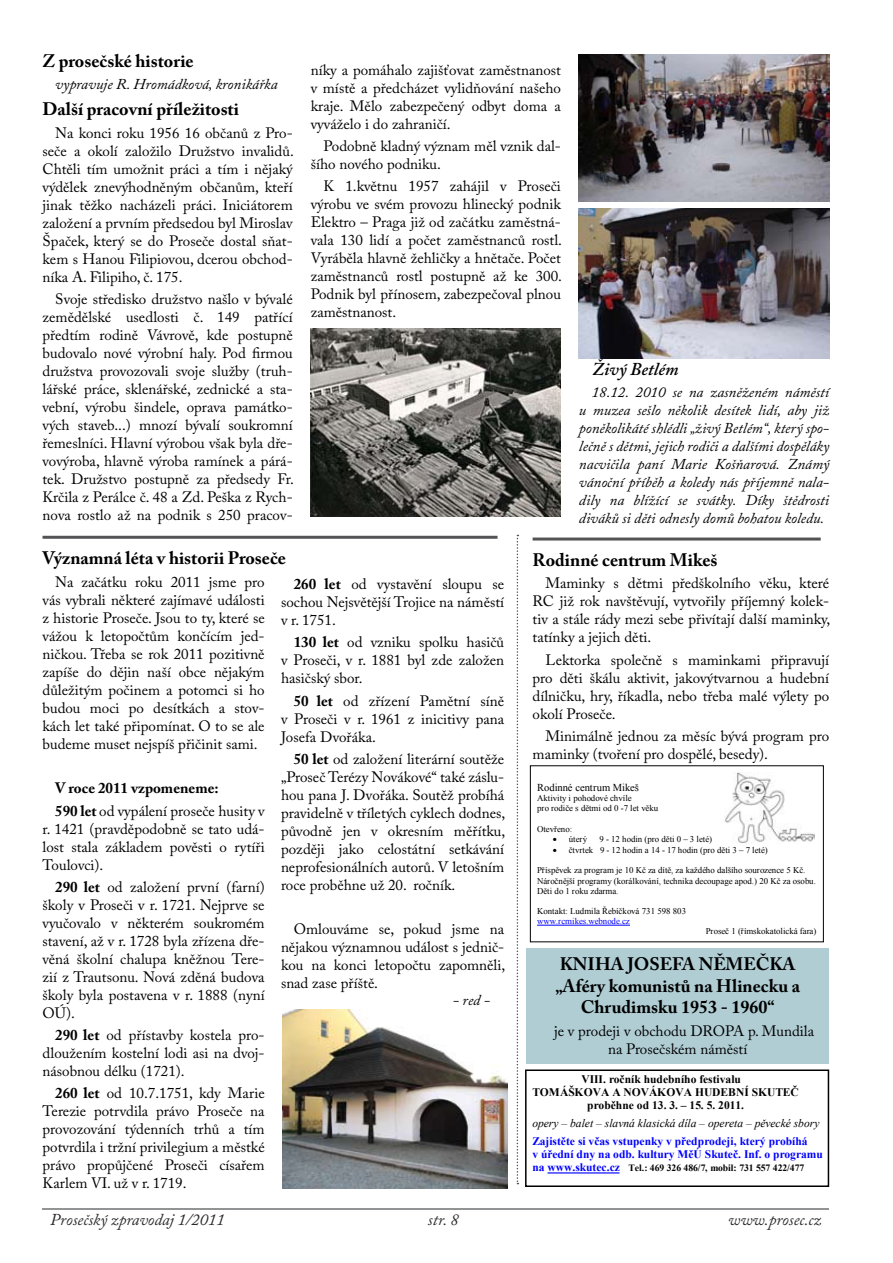
<style>
.page{position:relative;width:893px;height:1263px;background:#fff}
.page>*{position:absolute;margin:0;border:0;box-sizing:border-box;transform-origin:0 0}
.t1{font:700 18px/21.6px "Adobe Caslon Pro";color:#000;text-align:center}
.t2{font:italic 600 18px "Adobe Caslon Pro";color:#000}
.t3{font:italic 16.5px "Adobe Caslon Pro";color:#28282a}
.t4{font:15px/18px "Adobe Caslon Pro";color:#000;text-align:justify}
.t5{font:italic 15px/18px "Adobe Caslon Pro";color:#000;text-align:justify}
.t6{font:700 15px/22.2px "Adobe Caslon Pro";color:#000}
.t7{font:700 11.55px/13.2px "Times New Roman";color:#00f}
.t8{font:700 11.55px "Times New Roman";color:#000}
.t9{font:italic 11.55px "Times New Roman";color:#000}
.t10{font:10.5px "Times New Roman";color:#000}
.t11{font:700 9.75px "Times New Roman";color:#000}
.t12{font:8.85px/10.2px "Times New Roman";color:#000}
.t13{font:8.85px "Times New Roman";letter-spacing:-.005em;color:#00f}
.s1{font-weight:400}
.s2{font-weight:700}
.s3{font-size:11.55px;color:#00f}
</style>
<div class="page">
<hr style="left:43px;top:1208px;width:786px;height:1px;background:#929395">
<hr style="left:548px;top:1172px;width:71px;height:1px;background:#00f">
<div style="left:525px;top:1069px;width:304px;height:118px;border:2px solid #000"></div>
<div style="left:526px;top:948px;width:303px;height:116px;background:#b0cdd4"></div>
<div style="left:530px;top:765px;width:294px;height:177px;border:1px solid #000"></div>
<hr style="left:537px;top:925px;width:93px;height:1px;background:#00f">
<img style="left:724px;top:772px;width:90px;height:71px">
<img style="left:311px;top:328px;width:250px;height:188px">
<hr style="left:43px;top:536px;width:454px;height:3px;background:#535355">
<img style="left:283px;top:1010px;width:224px;height:179px">
<svg style="left:517px;top:535px;width:1px;height:649px"></svg>
<hr style="left:533px;top:537px;width:288px;height:3px;background:#535355">
<img style="left:579px;top:208px;width:250px;height:150px">
<img style="left:579px;top:54px;width:250px;height:148px">
<p class="t1" style="left:43px;top:50px;width:153px">Z prosečské historie</p>
<p class="t5" style="left:55px;top:75px;width:224px">vypravuje R. Hromádková, kronikářka</p>
<p class="t1" style="left:43px;top:98px;width:198px">Další pracovní příležitosti</p>
<p class="t4" style="left:43px;top:123px;width:253px;text-indent:13px">Na konci roku 1956 16 občanů z Pro&shy;seče a okolí založilo Družstvo invalidů.<br>Chtěli tím umožnit práci a tím i nějaký výdělek znevýhodněným občanům, kteří jinak těžko nacházeli práci. Iniciátorem založení a prvním předsedou byl Miroslav Špaček, který se do Proseče dostal sňat&shy;kem s Hanou Filipiovou, dcerou obchod&shy;níka A. Filipiho, č. 175.</p>
<p class="t4" style="left:43px;top:290px;width:253px;text-indent:13px">Svoje středisko družstvo našlo v bývalé zemědělské usedlosti č. 149 patřící předtím rodině Vávrově, kde postupně budovalo nové výrobní haly. Pod firmou družstva provozovali svoje služby (truh&shy;lářské práce, sklenářské, zednické a sta&shy;vební, výrobu šindele, oprava památko&shy;vých staveb...) mnozí bývalí soukromní řemeslníci. Hlavní výrobou však byla dře&shy;vovýroba, hlavně výroba ramínek a párá&shy;tek. Družstvo postupně za předsedy Fr.<br>Krčila z Perálce č. 48 a Zd. Peška z Rych&shy;nova rostlo až na podnik s 250 pracov-</p>
<p class="t4" style="left:311px;top:60px;width:252px">níky a pomáhalo zajišťovat zaměstnanost v místě a předcházet vylidňování našeho kraje. Mělo zabezpečený odbyt doma a vyváželo i do zahraničí.</p>
<p class="t4" style="left:311px;top:137px;width:252px;text-indent:13px">Podobně kladný význam měl vznik dal&shy;šího nového podniku.</p>
<p class="t4" style="left:311px;top:177px;width:253px;text-indent:13px">K 1.květnu 1957 zahájil v Proseči výrobu ve svém provozu hlinecký podnik Elektro – Praga již od začátku zaměstná&shy;vala 130 lidí a počet zaměstnanců rostl.<br>Vyráběla hlavně žehličky a hnětače. Počet zaměstnanců rostl postupně až ke 300.<br>Podnik byl přínosem, zabezpečoval plnou zaměstnanost.</p>
<p class="t2" style="left:592px;top:358px;width:89px">Živý Betlém</p>
<p class="t5" style="left:579px;top:383px;width:252px;text-indent:13px">18.12. 2010 se na zasněženém náměstí u muzea sešlo několik desítek lidí, aby již poněkolikáté shlédli „živý Betlém“, který spo&shy;lečně s dětmi, jejich rodiči a dalšími dospěláky nacvičila paní Marie Košňarová. Známý vánoční příběh a koledy nás příjemně nala&shy;dily na blížící se svátky. Díky štědrosti diváků si děti odnesly domů bohatou koledu.</p>
<p class="t1" style="left:43px;top:547px;width:245px">Významná léta v historii Proseče</p>
<p class="t4" style="left:43px;top:573px;width:224px;text-indent:13px">Na začátku roku 2011 jsme pro vás vybrali některé zajímavé události z historie Proseče. Jsou to ty, které se vážou k letopočtům končícím jed&shy;ničkou. Třeba se rok 2011 pozitivně zapíše do dějin naší obce nějakým důležitým počinem a potomci si ho budou moci po desítkách a stov&shy;kách let také připomínat. O to se ale budeme muset nejspíš přičinit sami.</p>
<p class="t6" style="left:55px;top:777px;width:211px">V roce 2011 vzpomeneme:<br>590 let <span class="s1">od vypálení proseče husity v</span></p>
<p class="t4" style="left:43px;top:819px;width:224px">r. 1421 (pravděpodobně se tato udá&shy;lost stala základem pověsti o rytíři Toulovci).</p>
<p class="t4" style="left:43px;top:878px;width:224px;text-indent:13px"><span class="s2">290 let</span> od založení první (farní) školy v Proseči v r. 1721. Nejprve se vyučovalo v některém soukromém stavení, až v r. 1728 byla zřízena dře&shy;věná školní chalupa kněžnou Tere&shy;zií z Trautsonu. Nová zděná budova školy byla postavena v r. 1888 (nyní OÚ).</p>
<p class="t4" style="left:43px;top:1026px;width:224px;text-indent:13px"><span class="s2">290 let</span> od přístavby kostela pro&shy;dloužením kostelní lodi asi na dvoj&shy;násobnou délku (1721).</p>
<p class="t4" style="left:43px;top:1084px;width:224px;text-indent:13px"><span class="s2">260 let</span> od 10.7.1751, kdy Marie Terezie potrvdila právo Proseče na provozování týdenních trhů a tím potvrdila i tržní privilegium a městké právo propůjčené Proseči císařem Karlem VI. už v r. 1719.</p>
<p class="t4" style="left:281px;top:575px;width:225px;text-indent:13px"><span class="s2">260 let</span> od vystavění sloupu se sochou Nejsvětější Trojice na náměstí v r. 1751.</p>
<p class="t4" style="left:281px;top:633px;width:225px;text-indent:13px"><span class="s2">130 let</span> od vzniku spolku hasičů v Proseči, v r. 1881 byl zde založen hasičský sbor.</p>
<p class="t4" style="left:281px;top:691px;width:225px;text-indent:13px"><span class="s2">50 let</span> od zřízení Pamětní síně v Proseči v r. 1961 z inicitivy pana Josefa Dvořáka.</p>
<p class="t4" style="left:281px;top:750px;width:226px;text-indent:13px"><span class="s2">50 let</span> od založení literární soutěže „Proseč Terézy Novákové“ také záslu&shy;hou pana J. Dvořáka. Soutěž probíhá pravidelně v tříletých cyklech dodnes, původně jen v okresním měřítku, později jako celostátní setkávání neprofesionálních autorů. V letošním roce proběhne už 20. ročník.</p>
<p class="t4" style="left:281px;top:920px;width:226px;text-indent:13px">Omlouváme se, pokud jsme na nějakou významnou událost s jednič&shy;kou na konci letopočtu zapomněli, snad zase příště.</p>
<p class="t5" style="left:453px;top:990px;width:39px">- red -</p>
<p class="t1" style="left:533px;top:549px;width:186px">Rodinné centrum Mikeš</p>
<p class="t4" style="left:533px;top:574px;width:299px;text-indent:13px">Maminky s dětmi předškolního věku, které RC již rok navštěvují, vytvořily příjemný kolek&shy;tiv a stále rády mezi sebe přivítají další maminky, tatínky a jejich děti.</p>
<p class="t4" style="left:533px;top:650px;width:298px;text-indent:13px">Lektorka společně s maminkami připravují pro děti škálu aktivit, jakovýtvarnou a hudební dílničku, hry, říkadla, nebo třeba malé výlety po okolí Proseče.</p>
<p class="t4" style="left:533px;top:727px;width:298px;text-indent:13px">Minimálně jednou za měsíc bývá program pro maminky (tvoření pro dospělé, besedy).</p>
<p class="t10" style="left:537px;top:780px;width:103px">Rodinné centrum Mikeš</p>
<p class="t12" style="left:537px;top:793px;width:123px">Aktivity i pohodové chvíle<br>pro rodiče s dětmi od 0 -7 let věku</p>
<p class="t12" style="left:537px;top:823px;width:37px">Otevřeno:</p>
<p class="t12" style="left:553px;top:834px;width:36px">• úterý</p>
<p class="t12" style="left:599px;top:834px;width:114px">9 - 12 hodin (pro děti 0 – 3 leté)</p>
<p class="t12" style="left:553px;top:845px;width:216px">• čtvrtek 9 - 12 hodin a 14 - 17 hodin (pro děti 3 – 7 leté)</p>
<p class="t12" style="left:537px;top:865px;width:280px">Příspěvek za program je 10 Kč za dítě, za každého dalšího sourozence 5 Kč.<br>Náročnější programy (korálkování, technika decoupage apod.) 20 Kč za osobu.<br>Děti do 1 roku zdarma.</p>
<p class="t12" style="left:537px;top:906px;width:151px">Kontakt: Ludmila Řebíčková 731 598 803</p>
<p class="t13" style="left:537px;top:915px;width:94px">www.rcmikes.webnode.cz</p>
<p class="t12" style="left:706px;top:926px;width:112px">Proseč 1 (římskokatolická fara)</p>
<p class="t1" style="left:555px;top:953px;width:246px">KNIHA JOSEFA NĚMEČKA „Aféry komunistů na Hlinecku a<br>Chrudimsku 1953 - 1960“</p>
<p class="t4" style="left:608px;top:1021px;width:208px;text-indent:-54px">je v prodeji v obchodu DROPA p. Mundila na Prosečském náměstí</p>
<p class="t8" style="left:581px;top:1071px;width:161px">VIII. ročník hudebního festivalu</p>
<p class="t8" style="left:532px;top:1084px;width:268px">TOMÁŠKOVA A NOVÁKOVA HUDEBNÍ SKUTEČ</p>
<p class="t8" style="left:587px;top:1097px;width:158px">proběhne od 13. 3. – 15. 5. 2011.</p>
<p class="t9" style="left:532px;top:1115px;width:289px">opery – balet – slavná klasická díla – opereta – pěvecké sbory</p>
<p class="t7" style="left:532px;top:1134px;width:292px">Zajistěte si včas vstupenky v předprodeji, který probíhá<br>v úřední dny na odb. kultury MěÚ Skuteč. Inf. o programu</p>
<p class="t11" style="left:532px;top:1161px;width:274px"><span class="s3">na www.skutec.cz</span> Tel.: 469 326 486/7, mobil: 731 557 422/477</p>
<p class="t3" style="left:50px;top:1210px;width:176px">Prosečský zpravodaj 1/2011</p>
<p class="t3" style="left:428px;top:1210px;width:21px">str.</p>
<p class="t3" style="left:728px;top:1210px;width:95px">www.prosec.cz</p>
</div>
